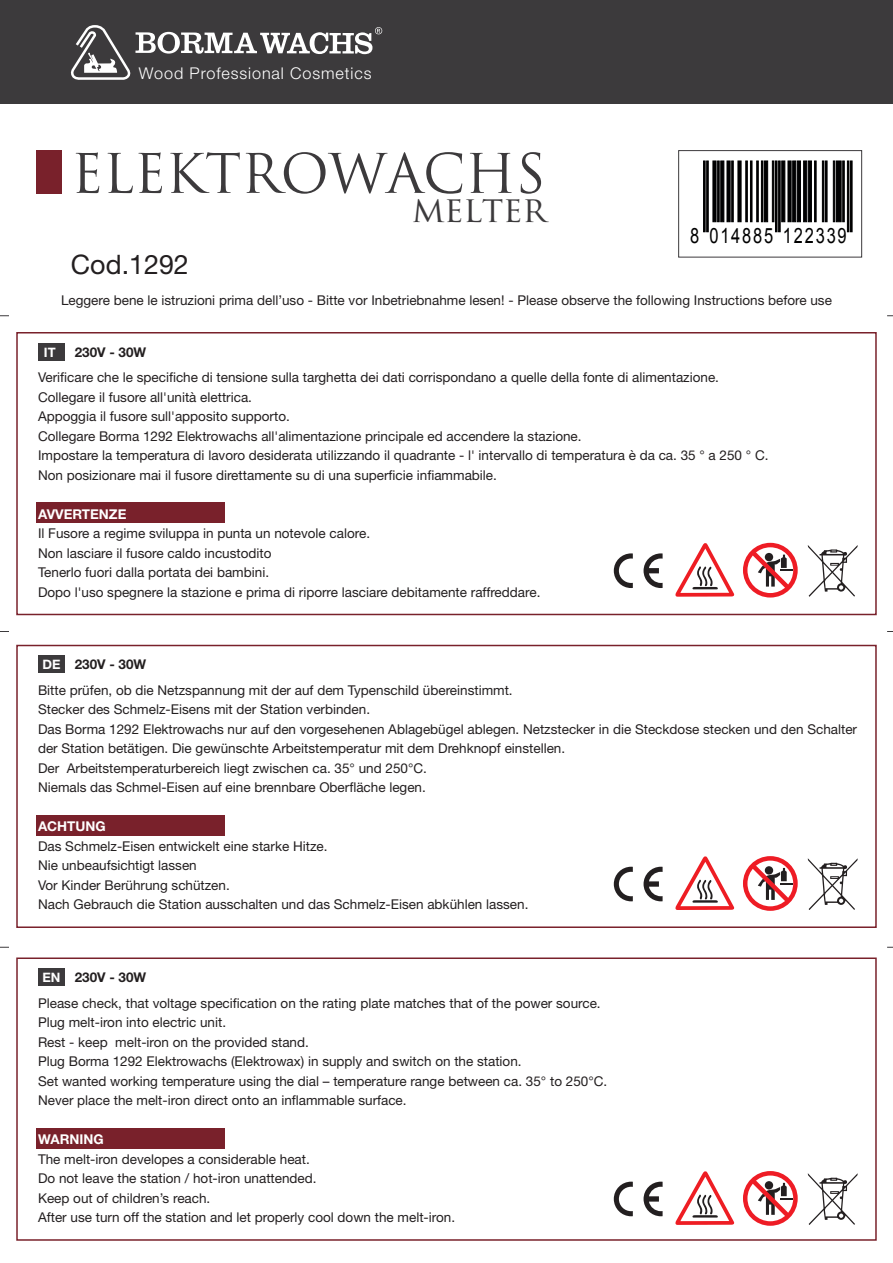
<style>
.page{position:relative;width:893px;height:1263px;background:#fff}
.page>*{position:absolute;margin:0;border:0;box-sizing:border-box;transform-origin:0 0}
.t1{font:53.1px "Trajan Pro";letter-spacing:-.01em;color:#3c3a3c}
.t2{font:35.4px "Trajan Pro";letter-spacing:-.01em;color:#3c3a3c}
.t3{font:26.85px "Helvetica Neue";color:#231f20}
.t4{font:21.15px "Arial";letter-spacing:.11em;color:#000001;scale:.78 1}
.t5{font:300 16.2px "Helvetica Neue";letter-spacing:.055em;color:#fff}
.t6{font:13.5px/19.5px "Helvetica Neue";color:#231f20}
.t7{font:700 13.5px "Helvetica Neue";color:#231f20}
.t8{font:700 13.5px "Helvetica Neue";color:#fff}
.t9{font:700 13.05px "Helvetica Neue";color:#fff}
</style>
<div class="page">
<div style="left:0;top:0;width:893px;height:104px;background:#3c3a3c"></div>
<svg style="left:71px;top:25px;width:311px;height:55px"></svg>
<div style="left:678px;top:150px;width:184px;height:107px;border:1px solid #3c3a3c"></div>
<hr style="left:704px;top:161px;width:1px;height:71px;background:#000001">
<hr style="left:707px;top:161px;width:1px;height:71px;background:#000001">
<hr style="left:713px;top:161px;width:3px;height:61px;background:#000001">
<hr style="left:718px;top:161px;width:1px;height:61px;background:#000001">
<hr style="left:721px;top:161px;width:3px;height:61px;background:#000001">
<hr style="left:727px;top:161px;width:3px;height:61px;background:#000001">
<hr style="left:732px;top:161px;width:1px;height:61px;background:#000001">
<hr style="left:738px;top:161px;width:3px;height:61px;background:#000001">
<hr style="left:746px;top:161px;width:1px;height:61px;background:#000001">
<hr style="left:750px;top:161px;width:2px;height:61px;background:#000001">
<hr style="left:757px;top:161px;width:1px;height:61px;background:#000001">
<hr style="left:761px;top:161px;width:2px;height:61px;background:#000001">
<svg style="left:764px;top:161px;width:4px;height:61px"></svg>
<div style="left:772px;top:161px;width:2px;height:61px;background:#000001;border:1px solid #000001"></div>
<hr style="left:775px;top:161px;width:2px;height:71px;background:#000001">
<hr style="left:779px;top:161px;width:1px;height:71px;background:#000001">
<div style="left:782px;top:161px;width:3px;height:61px;background:#000001;border:1px solid #000001"></div>
<hr style="left:788px;top:161px;width:3px;height:61px;background:#000001">
<div style="left:793px;top:161px;width:3px;height:61px;background:#000001;border:1px solid #000001"></div>
<div style="left:797px;top:161px;width:3px;height:61px;background:#000001;border:1px solid #000001"></div>
<div style="left:804px;top:161px;width:3px;height:61px;background:#000001;border:1px solid #000001"></div>
<div style="left:808px;top:161px;width:3px;height:61px;background:#000001;border:1px solid #000001"></div>
<hr style="left:814px;top:161px;width:2px;height:61px;background:#000001">
<hr style="left:822px;top:161px;width:2px;height:61px;background:#000001">
<hr style="left:825px;top:161px;width:2px;height:61px;background:#000001">
<div style="left:833px;top:161px;width:2px;height:61px;background:#000001;border:1px solid #000001"></div>
<div style="left:836px;top:161px;width:5px;height:61px;background:#000001"></div>
<hr style="left:843px;top:161px;width:1px;height:61px;background:#000001">
<hr style="left:847px;top:161px;width:2px;height:71px;background:#000001">
<hr style="left:850px;top:161px;width:2px;height:71px;background:#000001">
<div style="left:16px;top:332px;width:861px;height:283px;border:2px solid #79212b"></div>
<div style="left:38px;top:343px;width:26px;height:17px;background:#3c3a3c"></div>
<div style="left:36px;top:502px;width:189px;height:20px;background:#79212b"></div>
<div style="left:16px;top:645px;width:861px;height:283px;border:2px solid #79212b"></div>
<div style="left:38px;top:656px;width:26px;height:17px;background:#3c3a3c"></div>
<div style="left:36px;top:815px;width:189px;height:20px;background:#79212b"></div>
<div style="left:16px;top:957px;width:861px;height:284px;border:2px solid #79212b"></div>
<div style="left:38px;top:968px;width:26px;height:18px;background:#3c3a3c"></div>
<div style="left:36px;top:1128px;width:189px;height:20px;background:#79212b"></div>
<div style="left:36px;top:151px;width:26px;height:43px;background:#79212b"></div>
<svg style="left:675px;top:543px;width:59px;height:54px"></svg>
<div style="left:743px;top:543px;width:55px;height:54px;border:4px solid #ee1c25;border-radius:50%"></div>
<svg style="left:746px;top:546px;width:48px;height:48px"></svg>
<svg style="left:808px;top:545px;width:50px;height:52px"></svg>
<svg style="left:614px;top:553px;width:19px;height:35px"></svg>
<svg style="left:644px;top:553px;width:19px;height:35px"></svg>
<svg style="left:675px;top:856px;width:59px;height:54px"></svg>
<div style="left:743px;top:856px;width:55px;height:55px;border:4px solid #ee1c25;border-radius:50%"></div>
<svg style="left:746px;top:859px;width:48px;height:48px"></svg>
<svg style="left:808px;top:858px;width:50px;height:52px"></svg>
<svg style="left:614px;top:867px;width:19px;height:34px"></svg>
<svg style="left:644px;top:867px;width:19px;height:34px"></svg>
<svg style="left:675px;top:1171px;width:59px;height:54px"></svg>
<div style="left:743px;top:1171px;width:55px;height:55px;border:4px solid #ee1c25;border-radius:50%"></div>
<svg style="left:746px;top:1174px;width:48px;height:48px"></svg>
<svg style="left:808px;top:1173px;width:50px;height:52px"></svg>
<svg style="left:614px;top:1182px;width:19px;height:34px"></svg>
<svg style="left:644px;top:1182px;width:19px;height:34px"></svg>
<p class="t5" style="left:139px;top:64px;width:234px">Wood Professional Cosmetics</p>
<h1 class="t1" style="left:71px;top:140px;width:476px">ELEKTROWACHS</h1>
<h2 class="t2" style="left:412px;top:186px;width:136px">melter</h2>
<h3 class="t3" style="left:71px;top:248px;width:119px">Cod.1292</h3>
<h3 class="t4" style="left:690px;top:222px;width:202px">8 014885 122339</h3>
<p class="t6" style="left:61px;top:291px;width:772px">Leggere bene le istruzioni prima dell’uso - Bitte vor Inbetriebnahme lesen! - Please observe the following Instructions before use</p>
<p class="t7" style="left:75px;top:343px;width:73px">230V - 30W</p>
<p class="t9" style="left:44px;top:344px;width:13px">IT</p>
<p class="t6" style="left:38px;top:367px;width:732px">Verificare che le specifiche di tensione sulla targhetta dei dati corrispondano a quelle della fonte di alimentazione.<br>Collegare il fusore all'unità elettrica.<br>Appoggia il fusore sull'apposito supporto.<br>Collegare Borma 1292 Elektrowachs all'alimentazione principale ed accendere la stazione.<br>Impostare la temperatura di lavoro desiderata utilizzando il quadrante - l' intervallo di temperatura è da ca. 35 ° a 250 ° C.<br>Non posizionare mai il fusore direttamente su di una superficie infiammabile.</p>
<p class="t8" style="left:38px;top:505px;width:90px">AVVERTENZE</p>
<p class="t6" style="left:38px;top:523px;width:504px">Il Fusore a regime sviluppa in punta un notevole calore.<br>Non lasciare il fusore caldo incustodito<br>Tenerlo fuori dalla portata dei bambini.<br>Dopo l'uso spegnere la stazione e prima di riporre lasciare debitamente raffreddare.</p>
<p class="t7" style="left:75px;top:656px;width:73px">230V - 30W</p>
<p class="t9" style="left:42px;top:657px;width:20px">DE</p>
<p class="t6" style="left:38px;top:680px;width:821px">Bitte prüfen, ob die Netzspannung mit der auf dem Typenschild übereinstimmt.<br>Stecker des Schmelz-Eisens mit der Station verbinden.<br>Das Borma 1292 Elektrowachs nur auf den vorgesehenen Ablagebügel ablegen. Netzstecker in die Steckdose stecken und den Schalter der Station betätigen. Die gewünschte Arbeitstemperatur mit dem Drehknopf einstellen.<br>Der Arbeitstemperaturbereich liegt zwischen ca. 35° und 250°C.<br>Niemals das Schmel-Eisen auf eine brennbare Oberfläche legen.</p>
<p class="t8" style="left:38px;top:818px;width:69px">ACHTUNG</p>
<p class="t6" style="left:38px;top:836px;width:492px">Das Schmelz-Eisen entwickelt eine starke Hitze.<br>Nie unbeaufsichtigt lassen<br>Vor Kinder Berührung schützen.<br>Nach Gebrauch die Station ausschalten und das Schmelz-Eisen abkühlen lassen.</p>
<p class="t7" style="left:75px;top:969px;width:73px">230V - 30W</p>
<p class="t9" style="left:42px;top:969px;width:20px">EN</p>
<p class="t6" style="left:38px;top:993px;width:571px">Please check, that voltage specification on the rating plate matches that of the power source.<br>Plug melt-iron into electric unit.<br>Rest - keep melt-iron on the provided stand.<br>Plug Borma 1292 Elektrowachs (Elektrowax) in supply and switch on the station.<br>Set wanted working temperature using the dial – temperature range between ca. 35° to 250°C.<br>Never place the melt-iron direct onto an inflammable surface.</p>
<p class="t8" style="left:38px;top:1131px;width:67px">WARNING</p>
<p class="t6" style="left:38px;top:1149px;width:419px">The melt-iron developes a considerable heat.<br>Do not leave the station / hot-iron unattended.<br>Keep out of children’s reach.<br>After use turn off the station and let properly cool down the melt-iron.</p>
</div>
